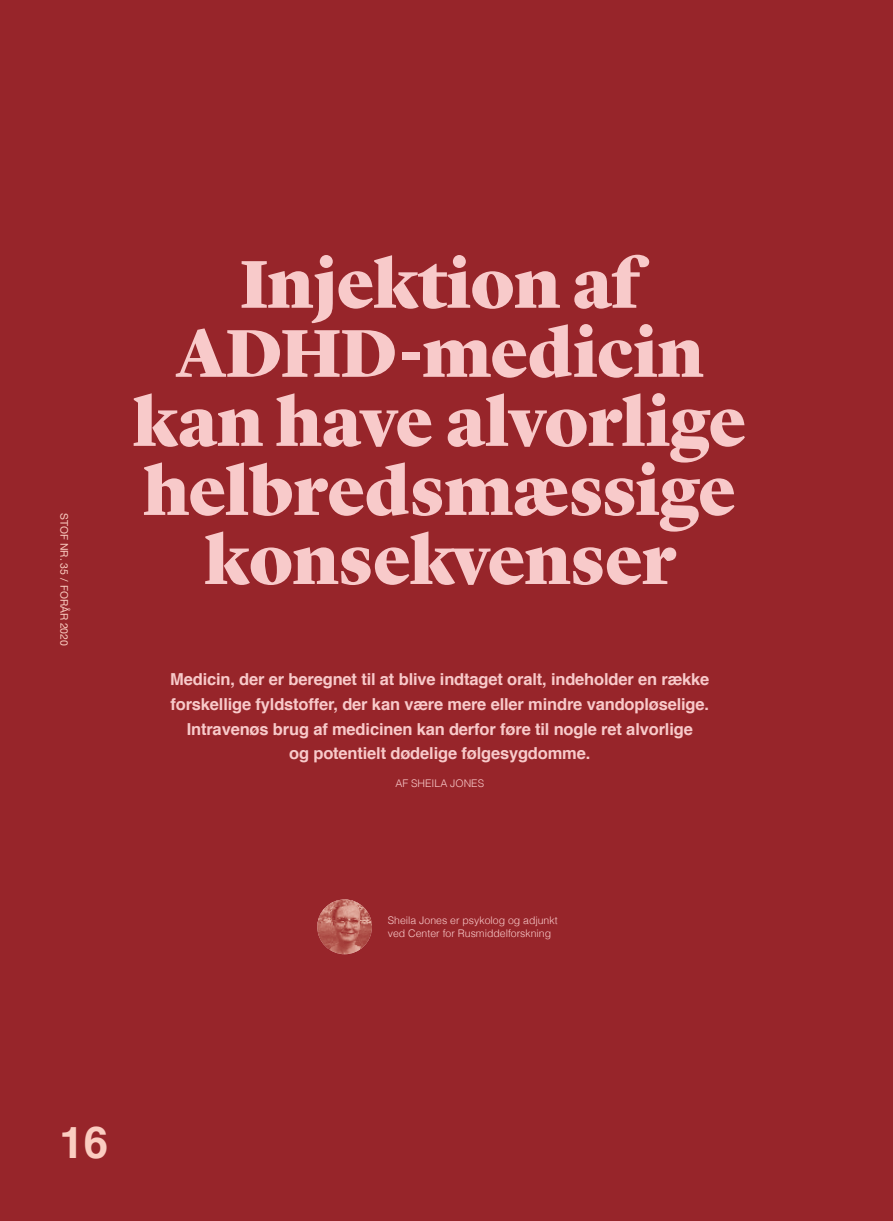
<style>
.page{position:relative;width:893px;height:1221px;background:#fff}
.page>*{position:absolute;margin:0;border:0;box-sizing:border-box;transform-origin:0 0}
.t1{font:900 70.2px/69px "Lyon Display";letter-spacing:-.005em;color:#f8caca;text-align:center}
.t2{font:700 43.95px "Helvetica";color:#fbcdc1}
.t3{font:700 16.5px/24.8px "Helvetica";letter-spacing:-.01em;color:#f8caca;text-align:center}
.t4{font:300 10.5px/12.6px "Helvetica";color:#f8caca}
.t5{font:10.5px "Helvetica Neue";color:#fbcdc1}
</style>
<div class="page">
<div style="left:0;top:0;width:893px;height:1220px;background:#97252a"></div>
<img style="left:317px;top:899px;width:55px;height:55px;border-radius:27px">
<p class="t5" style="left:72px;top:513px;width:134px;rotate:90deg">STOF NR. 35 / FORÅR 2020</p>
<h1 class="t1" style="left:133px;top:244px;width:616px">Injektion af<br>ADHD-medicin kan have alvorlige helbredsmæssige konsekvenser</h1>
<p class="t3" style="left:170px;top:667px;width:541px">Medicin, der er beregnet til at blive indtaget oralt, indeholder en række forskellige fyldstoffer, der kan være mere eller mindre vandopløselige.<br>Intravenøs brug af medicinen kan derfor føre til nogle ret alvorlige<br>og potentielt dødelige følgesygdomme.</p>
<p class="t4" style="left:395px;top:776px;width:90px">AF SHEILA JONES</p>
<p class="t4" style="left:388px;top:913px;width:171px">Sheila Jones er psykolog og adjunkt ved Center for Rusmiddelforskning</p>
<h2 class="t2" style="left:60px;top:1106px;width:50px">16</h2>
</div>
